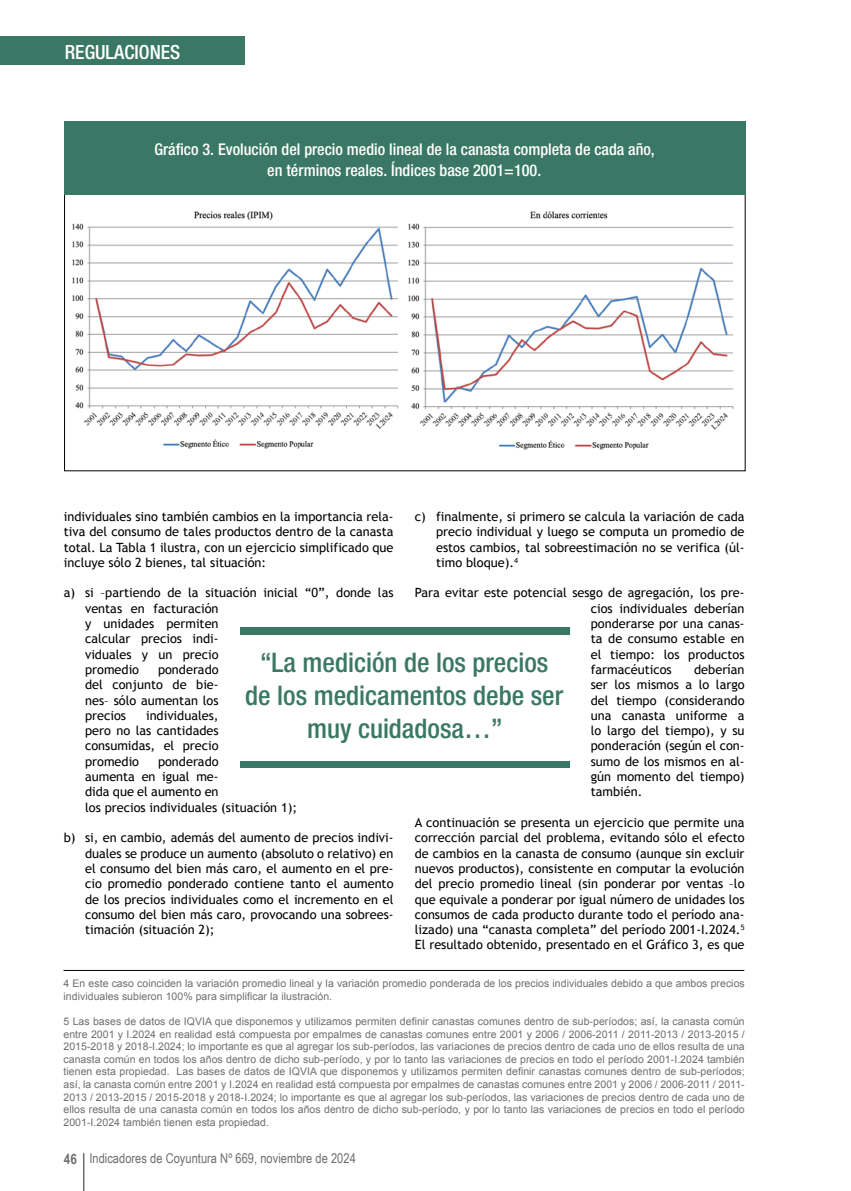
<style>
.page{position:relative;width:851px;height:1191px;background:#fff}
.page>*{position:absolute;margin:0;border:0;box-sizing:border-box;transform-origin:0 0}
.t1{font:500 condensed 27px/33px "Helvetica Neue";color:#3a7865;text-align:center}
.t2{font:500 condensed 19.5px "Helvetica Neue";color:#fff}
.t3{font:500 condensed 16.2px/21px "Helvetica Neue";color:#fff;text-align:center}
.t4{font:13.5px "Arial Narrow";letter-spacing:.005em;color:#6e6e6e}
.t5{font:12.75px/15.3px "Trebuchet MS";color:#000;text-align:justify}
.t6{font:10.5px/12.6px "Arial";letter-spacing:.005em;color:#6e6e6e}
.s1{font-weight:700;font-size:14.25px}
</style>
<div class="page">
<hr style="left:83px;top:1153px;width:1px;height:38px;background:#6e6e6e">
<div style="left:0;top:37px;width:244px;height:28px;background:#3a7865"></div>
<div style="left:64px;top:121px;width:681px;height:74px;background:#3a7865"></div>
<hr style="left:63px;top:970px;width:681px;height:1px;background:#000">
<img style="left:72px;top:211px;width:327px;height:238px">
<img style="left:408px;top:211px;width:326px;height:239px">
<div style="left:240px;top:627px;width:329px;height:7px;background:#3a7865"></div>
<div style="left:240px;top:761px;width:329px;height:6px;background:#3a7865"></div>
<h2 class="t2" style="left:65px;top:41px;width:117px">REGULACIONES</h2>
<p class="t3" style="left:154px;top:139px;width:501px">Gráfico 3. Evolución del precio medio lineal de la canasta completa de cada año, en términos reales. Índices base 2001=100.</p>
<p class="t5" style="left:64px;top:509px;width:331px">individuales sino también cambios en la importancia rela&shy;tiva del consumo de tales productos dentro de la canasta total. La Tabla 1 ilustra, con un ejercicio simplificado que incluye sólo 2 bienes, tal situación:</p>
<p class="t5" style="left:85px;top:585px;width:310px;text-align:left;text-indent:-21px">a) si –partiendo de la situación inicial “0”, donde las ventas en facturación<br>y unidades permiten<br>calcular precios indi-<br>viduales y un precio<br>promedio</p>
<p class="t5" style="left:436px;top:509px;width:310px;text-indent:-21px">c) finalmente, si primero se calcula la variación de cada precio individual y luego se computa un promedio de estos cambios, tal sobreestimación no se verifica (úl&shy;timo bloque).<sup>4</sup></p>
<p class="t5" style="left:590px;top:585px;width:155px;text-indent:-176px">Para evitar este potencial sesgo de agregación, los pre&shy;cios individuales deberían ponderarse por una canas&shy;ta de consumo estable en el tiempo: los productos farmacéuticos</p>
<h1 class="t1" style="left:245px;top:646px;width:319px">“La medición de los precios de los medicamentos debe ser muy cuidadosa…”</h1>
<p class="t5" style="left:590px;top:662px;width:155px;text-indent:103px">deberían ser los mismos a lo largo del tiempo (considerando una canasta uniforme a lo largo del tiempo), y su ponderación (según el con&shy;sumo de los mismos en al&shy;gún momento del tiempo) también.</p>
<p class="t5" style="left:415px;top:815px;width:331px">A continuación se presenta un ejercicio que permite una corrección parcial del problema, evitando sólo el efecto de cambios en la canasta de consumo (aunque sin excluir nuevos productos), consistente en computar la evolución del precio promedio lineal (sin ponderar por ventas –lo que equivale a ponderar por igual número de unidades los consumos de cada producto durante todo el período ana&shy;lizado) una “canasta completa” del período 2001-I.2024.<sup>5<br></sup>El resultado obtenido, presentado en el Gráfico 3, es que</p>
<p class="t6" style="left:63px;top:977px;width:682px">4 En este caso coinciden la variación promedio lineal y la variación promedio ponderada de los precios individuales debido a que ambos precios individuales subieron 100% para simplificar la ilustración.</p>
<p class="t6" style="left:63px;top:1015px;width:682px;text-align:justify">5 Las bases de datos de IQVIA que disponemos y utilizamos permiten definir canastas comunes dentro de sub-períodos; así, la canasta común entre 2001 y I.2024 en realidad está compuesta por empalmes de canastas comunes entre 2001 y 2006 / 2006-2011 / 2011-2013 / 2013-2015 / 2015-2018 y 2018-I.2024; lo importante es que al agregar los sub-períodos, las variaciones de precios dentro de cada uno de ellos resulta de una canasta común en todos los años dentro de dicho sub-período, y por lo tanto las variaciones de precios en todo el período 2001-I.2024 también tienen esta propiedad. Las bases de datos de IQVIA que disponemos y utilizamos permiten definir canastas comunes dentro de sub-períodos; así, la canasta común entre 2001 y I.2024 en realidad está compuesta por empalmes de canastas comunes entre 2001 y 2006 / 2006-2011 / 2011- 2013 / 2013-2015 / 2015-2018 y 2018-I.2024; lo importante es que al agregar los sub-períodos, las variaciones de precios dentro de cada uno de ellos resulta de una canasta común en todos los años dentro de dicho sub-período, y por lo tanto las variaciones de precios en todo el período 2001-I.2024 también tienen esta propiedad.</p>
<p class="t5" style="left:85px;top:662px;width:135px;text-indent:73px">ponderado del conjunto de bie&shy;nes– sólo aumentan los precios</p>
<p class="t5" style="left:85px;top:708px;width:135px;text-indent:61px">individuales, pero no las cantidades consumidas, el precio promedio</p>
<p class="t5" style="left:85px;top:754px;width:213px;text-align:left;text-indent:73px">ponderado<br>aumenta en igual me-<br>dida que el aumento en<br>los precios individuales (situación 1);</p>
<p class="t5" style="left:85px;top:830px;width:310px;text-indent:-21px">b) si, en cambio, además del aumento de precios indivi&shy;duales se produce un aumento (absoluto o relativo) en el consumo del bien más caro, el aumento en el pre&shy;cio promedio ponderado contiene tanto el aumento de los precios individuales como el incremento en el consumo del bien más caro, provocando una sobrees&shy;timación (situación 2);</p>
<p class="t4" style="left:64px;top:1148px;width:293px"><span class="s1">46</span> Indicadores de Coyuntura Nº 669, noviembre de 2024</p>
</div>
